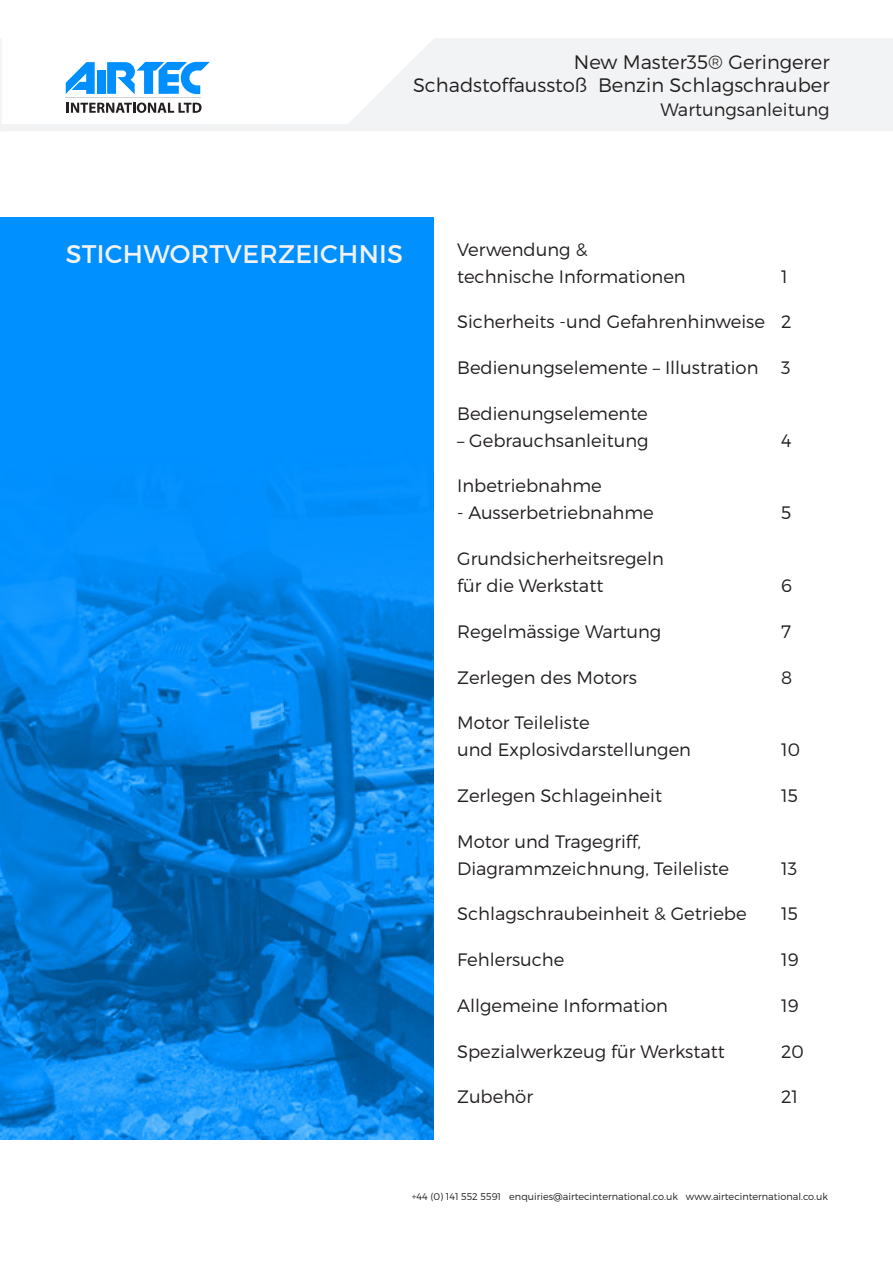
<style>
.page{position:relative;width:893px;height:1263px;background:#fff}
.page>*{position:absolute;margin:0;border:0;box-sizing:border-box;transform-origin:0 0}
.t1{font:25.5px "Montserrat";letter-spacing:.01em;color:#f2f2f2}
.t2{font:300 19.5px/23.5px "Montserrat";color:#231f20;text-align:right}
.t3{font:300 18px/27px "Montserrat";color:#231f20}
.t4{font:300 9.75px "Montserrat";color:#231f20}
</style>
<div class="page">
<svg style="left:2px;top:39px;width:891px;height:92px;fill:#f2f3f4"></svg>
<svg style="left:0;top:39px;width:2px;height:92px"></svg>
<svg style="left:67px;top:103px;width:135px;height:10px"></svg>
<hr style="left:66px;top:98px;width:135px;height:1px;background:#d1d1d4">
<svg style="left:66px;top:62px;width:29px;height:32px"></svg>
<div style="left:97px;top:71px;width:8px;height:23px;background:#008fff"></div>
<svg style="left:107px;top:62px;width:103px;height:32px"></svg>
<img style="left:0;top:217px;width:434px;height:923px">
<p class="t2" style="left:413px;top:50px;width:418px">New Master35® Geringerer<br>Schadstoffausstoß Benzin Schlagschrauber</p>
<p class="t3" style="left:661px;top:96px;width:171px">Wartungsanleitung</p>
<p class="t1" style="left:66px;top:238px;width:339px">STICHWORTVERZEICHNIS</p>
<p class="t3" style="left:457px;top:235px;width:230px">Verwendung &amp; technische Informationen</p>
<p class="t3" style="left:781px;top:262px;width:8px">1</p>
<p class="t3" style="left:457px;top:308px;width:336px">Sicherheits -und Gefahrenhinweise 2</p>
<p class="t3" style="left:457px;top:354px;width:303px">Bedienungselemente – Illustration</p>
<p class="t3" style="left:781px;top:354px;width:11px">3</p>
<p class="t3" style="left:457px;top:399px;width:192px">Bedienungselemente</p>
<p class="t3" style="left:457px;top:426px;width:193px">– Gebrauchsanleitung</p>
<p class="t3" style="left:781px;top:426px;width:12px">4</p>
<p class="t3" style="left:457px;top:472px;width:146px">Inbetriebnahme</p>
<p class="t3" style="left:457px;top:499px;width:198px">- Ausserbetriebnahme</p>
<p class="t3" style="left:781px;top:499px;width:12px">5</p>
<p class="t3" style="left:457px;top:545px;width:208px">Grundsicherheitsregeln für die Werkstatt</p>
<p class="t3" style="left:781px;top:572px;width:12px">6</p>
<p class="t3" style="left:457px;top:618px;width:206px">Regelmässige Wartung</p>
<p class="t3" style="left:781px;top:618px;width:11px">7</p>
<p class="t3" style="left:457px;top:663px;width:181px">Zerlegen des Motors</p>
<p class="t3" style="left:781px;top:663px;width:13px">8</p>
<p class="t3" style="left:457px;top:709px;width:235px">Motor Teileliste<br>und Explosivdarstellungen</p>
<p class="t3" style="left:781px;top:736px;width:20px">10</p>
<p class="t3" style="left:457px;top:782px;width:206px">Zerlegen Schlageinheit</p>
<p class="t3" style="left:781px;top:782px;width:18px">15</p>
<p class="t3" style="left:457px;top:827px;width:273px">Motor und Tragegriff,<br>Diagrammzeichnung, Teileliste</p>
<p class="t3" style="left:781px;top:854px;width:18px">13</p>
<p class="t3" style="left:457px;top:900px;width:291px">Schlagschraubeinheit &amp; Getriebe</p>
<p class="t3" style="left:781px;top:900px;width:18px">15</p>
<p class="t3" style="left:457px;top:946px;width:109px">Fehlersuche</p>
<p class="t3" style="left:781px;top:946px;width:19px">19</p>
<p class="t3" style="left:457px;top:992px;width:212px">Allgemeine Information</p>
<p class="t3" style="left:781px;top:992px;width:19px">19</p>
<p class="t3" style="left:457px;top:1037px;width:269px">Spezialwerkzeug für Werkstatt</p>
<p class="t3" style="left:781px;top:1037px;width:24px">20</p>
<p class="t3" style="left:457px;top:1083px;width:78px">Zubehör</p>
<p class="t3" style="left:781px;top:1083px;width:19px">21</p>
<p class="t4" style="left:412px;top:1191px;width:418px">+44 (0) 141 552 5591 enquiries@airtecinternational.co.uk www.airtecinternational.co.uk</p>
</div>
